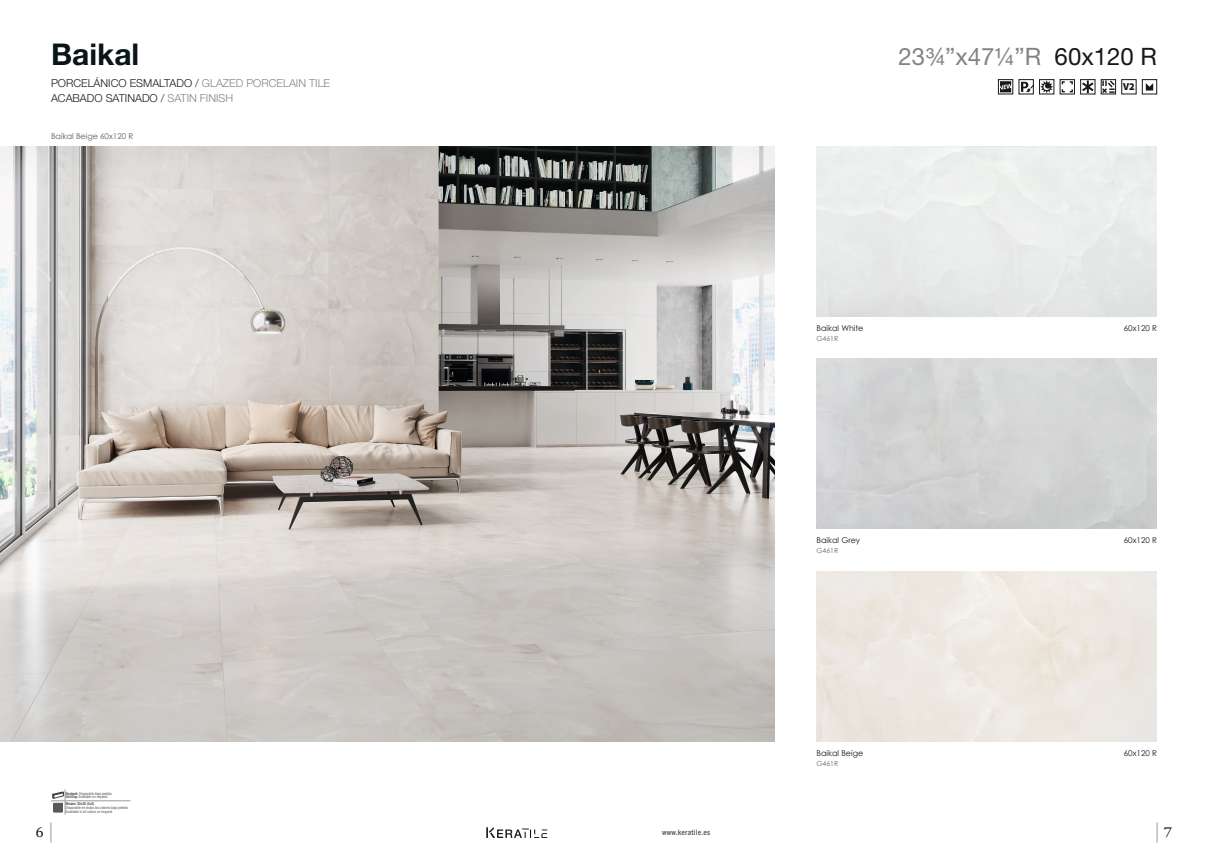
<style>
.page{position:relative;width:1208px;height:859px;background:#fff}
.page>*{position:absolute;margin:0;border:0;box-sizing:border-box;transform-origin:0 0}
.t1{font:700 30px "Helvetica Neue LT Std";color:#091519}
.t2{font:24px "Helvetica Neue LT Std";color:#838382}
.t3{font:14px "Georgia";color:#171818}
.t4{font:300 11px "Helvetica Neue LT Std";color:#171818}
.t5{font:900 10.5px "Source Sans Pro";color:#171818}
.t6{font:8px "Century Gothic";color:#171818}
.t7{font:8px "Century Gothic";color:#5d5d5c}
.t8{font:500 condensed 8px "Franklin Gothic";letter-spacing:.02em;color:#504f4f}
.t9{font:7px "Century Gothic";color:#696969}
.t10{font:condensed 3.9px "Helvetica Neue LT Std";color:#5d5d5c}
.t11{font:condensed 3.9px "Helvetica Neue LT Std";color:#171818}
.s1{color:#171818}
.s2{color:#838382}
</style>
<div class="page">
<img style="left:0;top:146px;width:774px;height:595px">
<div style="left:1059px;top:79px;width:15px;height:15px;border:1px solid #171818"></div>
<svg style="left:1061px;top:81px;width:11px;height:11px"></svg>
<div style="left:1018px;top:79px;width:15px;height:15px;border:1px solid #171818"></div>
<svg style="left:1021px;top:82px;width:12px;height:10px"></svg>
<div style="left:1080px;top:79px;width:15px;height:15px;border:1px solid #171818"></div>
<svg style="left:1082px;top:80px;width:11px;height:13px"></svg>
<div style="left:1101px;top:79px;width:14px;height:15px;border:1px solid #171818"></div>
<svg style="left:1102px;top:81px;width:12px;height:12px"></svg>
<div style="left:1121px;top:79px;width:15px;height:15px;border:1px solid #171818"></div>
<div style="left:1039px;top:79px;width:15px;height:15px;border:1px solid #171818"></div>
<svg style="left:1040px;top:80px;width:13px;height:13px"></svg>
<div style="left:1142px;top:79px;width:15px;height:15px;border:1px solid #171818"></div>
<svg style="left:1145px;top:83px;width:8px;height:8px"></svg>
<div style="left:998px;top:79px;width:15px;height:15px;border:1px solid #171818"></div>
<svg style="left:1000px;top:81px;width:11px;height:11px"></svg>
<svg style="left:1156px;top:822px;width:1px;height:20px"></svg>
<svg style="left:51px;top:822px;width:1px;height:20px"></svg>
<svg style="left:486px;top:827px;width:61px;height:11px"></svg>
<hr style="left:65px;top:801px;width:66px;height:1px;background:#9a9a9a">
<svg style="left:51px;top:789px;width:15px;height:25px"></svg>
<p class="t1" style="left:51px;top:36px;width:90px">Baikal</p>
<p class="t2" style="left:898px;top:42px;width:260px">233/4”x471/4”R <span class="s1">60x120 R</span></p>
<h3 class="t4" style="left:51px;top:77px;width:281px">PORCELÁNICO ESMALTADO / <span class="s2">GLAZED PORCELAIN TILE</span></h3>
<p class="t4" style="left:51px;top:91px;width:184px">ACABADO SATINADO / <span class="s2">SATIN FINISH</span></p>
<p class="t7" style="left:51px;top:130px;width:84px">Baikal Beige 60x120 R</p>
<p class="t10" style="left:66px;top:791px;width:48px"><span class="s1">Rodapié:</span> Disponible bajo pedido.</p>
<p class="t10" style="left:66px;top:795px;width:44px"><span class="s1">Skirting:</span> Available on request.</p>
<p class="t11" style="left:66px;top:802px;width:30px">Mosaic 30x30 (5x5)</p>
<p class="t10" style="left:66px;top:805px;width:64px">Disponible en todos los colores bajo pedido.</p>
<p class="t10" style="left:66px;top:809px;width:49px">Available in all colors on request.</p>
<p class="t5" style="left:1123px;top:80px;width:13px">V2</p>
<p class="t6" style="left:816px;top:322px;width:49px">Baikal White</p>
<p class="t6" style="left:1123px;top:322px;width:35px">60x120 R</p>
<p class="t9" style="left:816px;top:333px;width:23px">G461R</p>
<p class="t6" style="left:816px;top:535px;width:45px">Baikal Grey</p>
<p class="t6" style="left:1123px;top:535px;width:35px">60x120 R</p>
<p class="t9" style="left:816px;top:546px;width:23px">G461R</p>
<p class="t6" style="left:816px;top:747px;width:48px">Baikal Beige</p>
<p class="t6" style="left:1123px;top:747px;width:35px">60x120 R</p>
<p class="t9" style="left:816px;top:758px;width:23px">G461R</p>
<h3 class="t3" style="left:36px;top:824px;width:9px">6</h3>
<h3 class="t8" style="left:662px;top:827px;width:50px">www.keratile.es</h3>
<h3 class="t3" style="left:1164px;top:824px;width:9px">7</h3>
</div>
